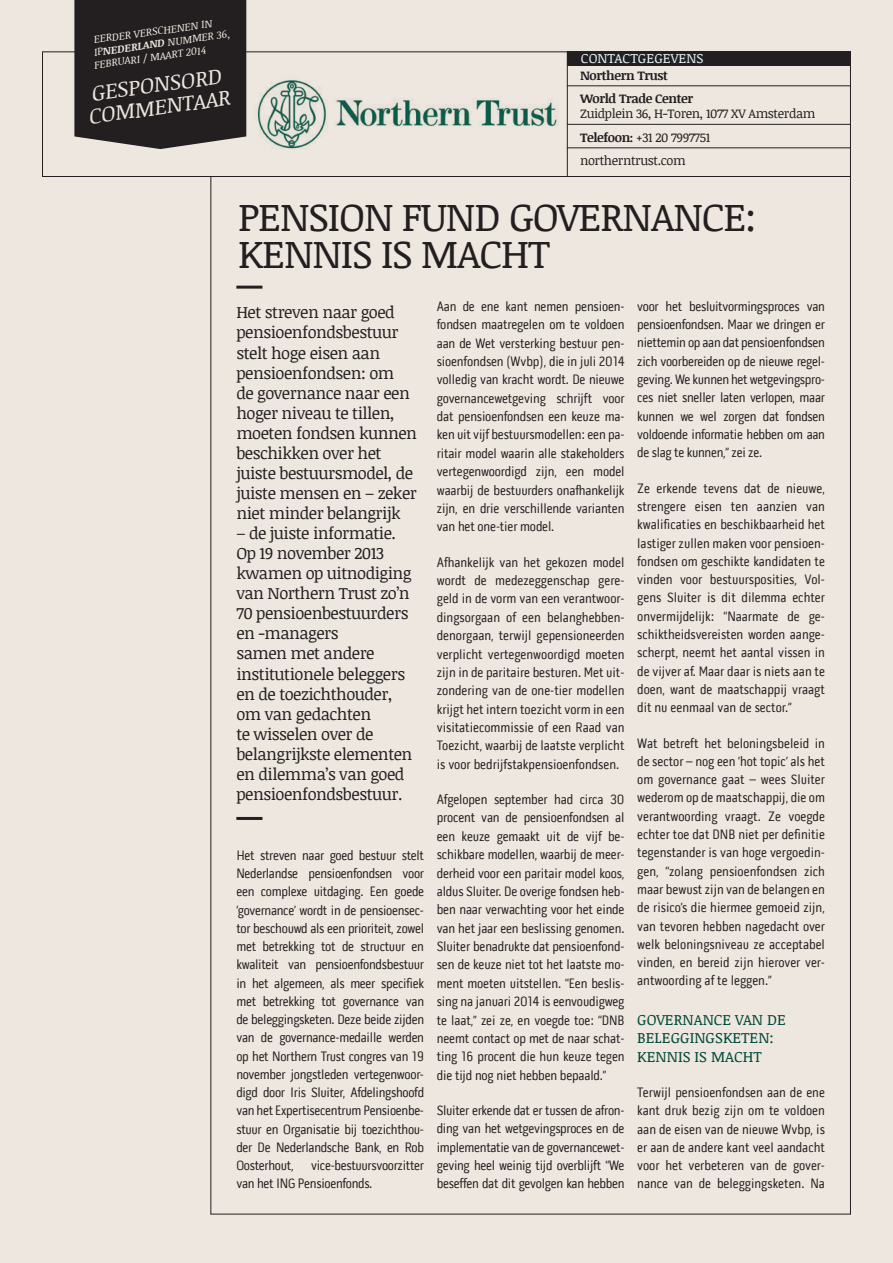
<style>
.page{position:relative;width:893px;height:1263px;background:#ede7df}
.page>*{position:absolute;margin:0;border:0;box-sizing:border-box;transform-origin:0 0}
.Advertorial_header{font:39.6px/37.2px "Noticia Text";letter-spacing:-.03em;color:#231f20}
.Paragraph_Style_9{font:italic 21.6px "Noticia Text";color:#ede7df}
.Advertorial_standfir{font:16.5px/20.1px "Noticia Text";letter-spacing:-.03em;color:#231f20}
.Advertorial_Subtitel{font:15px/18.3px "Noticia Text";color:#004839}
.Advertorial_tekst{font:13.8px/18.3px "Pill Gothic 300 mg";letter-spacing:-.01em;color:#231f20;text-align:justify}
.Paragraph_Style_9-2{font:13.5px "Noticia Text";color:#e5f5fc}
.Advertorial_Contact{font:12.75px/15px "Noticia Text";letter-spacing:-.03em;color:#231f20}
.Advertorial_Contact-2{font:700 12.75px "Noticia Text";letter-spacing:-.03em;color:#231f20}
.Paragraph_Style_9-3{font:italic 10.65px "Noticia Text";color:#ede7df}
.s1{font-weight:700}
</style>
<div class="page">
<div style="left:42px;top:51px;width:809px;height:126px;border:1px solid #231f20"></div>
<hr style="left:567px;top:51px;width:1px;height:126px;background:#231f20">
<hr style="left:210px;top:176px;width:1px;height:1038px;background:#231f20">
<hr style="left:850px;top:176px;width:1px;height:1038px;background:#231f20">
<img style="left:257px;top:80px;width:300px;height:69px">
<hr style="left:236px;top:286px;width:26px;height:3px;background:#231f20">
<hr style="left:236px;top:817px;width:26px;height:3px;background:#231f20">
<hr style="left:567px;top:85px;width:283px;height:1px;background:#231f20">
<hr style="left:567px;top:124px;width:283px;height:1px;background:#231f20">
<hr style="left:567px;top:147px;width:283px;height:1px;background:#231f20">
<hr style="left:210px;top:1214px;width:641px;height:1px;background:#231f20">
<div style="left:74px;top:0;width:172px;height:149px;background:#231f20"></div>
<div style="left:567px;top:51px;width:284px;height:15px;background:#231f20"></div>
<p class="Paragraph_Style_9-3" style="left:93px;top:32px;width:121px;rotate:-8deg">EERDER VERSCHENEN IN</p>
<p class="Paragraph_Style_9-3" style="left:93px;top:45px;width:139px;rotate:-8deg">IP<span class="s1">NEDERLAND</span> NUMMER 36,</p>
<p class="Paragraph_Style_9-3" style="left:93px;top:58px;width:114px;rotate:-8deg">FEBRUARI / MAART 2014</p>
<p class="Paragraph_Style_9-2" style="left:581px;top:49px;width:124px">CONTACTGEGEVENS</p>
<p class="Paragraph_Style_9" style="left:90px;top:79px;width:133px;rotate:-8deg">GESPONSORD</p>
<p class="Advertorial_Contact-2" style="left:580px;top:66px;width:89px">Northern Trust</p>
<p class="Advertorial_Contact" style="left:580px;top:91px;width:237px"><span class="s1">World Trade Center<br></span>Zuidplein 36, H-Toren, 1077 XV Amsterdam</p>
<p class="Advertorial_Contact" style="left:580px;top:129px;width:132px"><span class="s1">Telefoon:</span> +31 20 7997751</p>
<p class="Advertorial_Contact" style="left:580px;top:153px;width:107px">northerntrust.com</p>
<p class="Paragraph_Style_9" style="left:87px;top:102px;width:144px;rotate:-8deg">COMMENTAAR</p>
<p class="Advertorial_header" style="left:238px;top:197px;width:520px">PENSION FUND GOVERNANCE:<br>KENNIS IS MACHT</p>
<p class="Advertorial_standfir" style="left:236px;top:302px;width:182px">Het streven naar goed pensioenfondsbestuur stelt hoge eisen aan pensioenfondsen: om<br>de governance naar een hoger niveau te tillen, moeten fondsen kunnen beschikken over het juiste bestuursmodel, de juiste mensen en – zeker niet minder belangrijk</p>
<p class="Advertorial_standfir" style="left:236px;top:523px;width:178px">– de juiste informatie.<br>Op 19 november 2013 kwamen op uitnodiging van Northern Trust zo’n<br>70 pensioenbestuurders en -managers<br>samen met andere institutionele beleggers en de toezichthouder, om van gedachten<br>te wisselen over de belangrijkste elementen en dilemma’s van goed pensioenfondsbestuur.</p>
<p class="Advertorial_tekst" style="left:236px;top:846px;width:189px">Het streven naar goed bestuur stelt Nederlandse pensioenfondsen voor een complexe uitdaging. Een goede ‘governance’ wordt in de pensioensec&shy;tor beschouwd als een prioriteit, zowel met betrekking tot de structuur en kwaliteit van pensioenfondsbestuur in het algemeen, als meer specifiek met betrekking tot governance van de beleggingsketen. Deze beide zijden van de governance-medaille werden op het Northern Trust congres van 19 november jongstleden vertegenwoor&shy;digd door Iris Sluiter, Afdelingshoofd van het Expertisecentrum Pensioenbe&shy;stuur en Organisatie bij toezichthou&shy;der De Nederlandsche Bank, en Rob Oosterhout,</p>
<p class="Advertorial_tekst" style="left:236px;top:1156px;width:189px;text-indent:75px">vice-bestuursvoorzitter van het ING Pensioenfonds.</p>
<p class="Advertorial_tekst" style="left:437px;top:297px;width:189px">Aan de ene kant nemen pensioen&shy;fondsen maatregelen om te voldoen aan de Wet versterking bestuur pen&shy;sioenfondsen (Wvbp), die in juli 2014 volledig van kracht wordt. De nieuwe governancewetgeving schrijft voor dat pensioenfondsen een keuze ma&shy;ken uit vijf bestuursmodellen: een pa&shy;ritair model waarin alle stakeholders vertegenwoordigd zijn, een model waarbij de bestuurders onafhankelijk zijn, en drie verschillende varianten van het one-tier model.</p>
<p class="Advertorial_tekst" style="left:437px;top:553px;width:189px">Afhankelijk van het gekozen model wordt de medezeggenschap gere&shy;geld in de vorm van een verantwoor&shy;dingsorgaan of een belanghebben&shy;denorgaan, terwijl gepensioneerden verplicht vertegenwoordigd moeten zijn in de paritaire besturen. Met uit&shy;zondering van de one-tier modellen krijgt het intern toezicht vorm in een visitatiecommissie of een Raad van Toezicht, waarbij de laatste verplicht is voor bedrijfstakpensioenfondsen.</p>
<p class="Advertorial_tekst" style="left:437px;top:790px;width:189px">Afgelopen september had circa 30 procent van de pensioenfondsen al een keuze gemaakt uit de vijf be&shy;schikbare modellen, waarbij de meer&shy;derheid voor een paritair model koos, aldus Sluiter. De overige fondsen heb&shy;ben naar verwachting voor het einde van het jaar een beslissing genomen.<br>Sluiter benadrukte dat pensioenfond&shy;sen de keuze niet tot het laatste mo&shy;ment moeten uitstellen. “Een beslis&shy;sing na januari 2014 is eenvoudigweg te laat,” zei ze, en voegde toe: “DNB neemt contact op met de naar schat&shy;ting 16 procent die hun keuze tegen die tijd nog niet hebben bepaald.”</p>
<p class="Advertorial_tekst" style="left:437px;top:1101px;width:189px">Sluiter erkende dat er tussen de afron&shy;ding van het wetgevingsproces en de implementatie van de governancewet&shy;geving heel weinig tijd overblijft “We beseffen dat dit gevolgen kan hebben</p>
<p class="Advertorial_tekst" style="left:637px;top:297px;width:189px">voor het besluitvormingsproces van pensioenfondsen. Maar we dringen er niettemin op aan dat pensioenfondsen zich voorbereiden op de nieuwe regel&shy;geving. We kunnen het wetgevingspro&shy;ces niet sneller laten verlopen, maar kunnen we wel zorgen dat fondsen voldoende informatie hebben om aan de slag te kunnen,” zei ze.</p>
<p class="Advertorial_tekst" style="left:637px;top:479px;width:189px">Ze erkende tevens dat de nieuwe, strengere eisen ten aanzien van kwalificaties en beschikbaarheid het lastiger zullen maken voor pensioen&shy;fondsen om geschikte kandidaten te vinden voor bestuursposities, Vol&shy;gens Sluiter is dit dilemma echter onvermijdelijk: “Naarmate de ge&shy;schiktheidsvereisten worden aange&shy;scherpt, neemt het aantal vissen in de vijver af. Maar daar is niets aan te doen, want de maatschappij vraagt dit nu eenmaal van de sector.”</p>
<p class="Advertorial_tekst" style="left:637px;top:734px;width:189px">Wat betreft het beloningsbeleid in de sector – nog een ‘hot topic’ als het om governance gaat – wees Sluiter wederom op de maatschappij, die om verantwoording vraagt. Ze voegde echter toe dat DNB niet per definitie tegenstander is van hoge vergoedin&shy;gen, “zolang pensioenfondsen zich maar bewust zijn van de belangen en de risico’s die hiermee gemoeid zijn, van tevoren hebben nagedacht over welk beloningsniveau ze acceptabel vinden, en bereid zijn hierover ver&shy;antwoording af te leggen.”</p>
<p class="Advertorial_Subtitel" style="left:637px;top:1010px;width:150px">GOVERNANCE VAN DE<br>BELEGGINGSKETEN:<br>KENNIS IS MACHT</p>
<p class="Advertorial_tekst" style="left:637px;top:1083px;width:189px">Terwijl pensioenfondsen aan de ene kant druk bezig zijn om te voldoen aan de eisen van de nieuwe Wvbp, is er aan de andere kant veel aandacht voor het verbeteren van de gover&shy;nance van de beleggingsketen. Na</p>
</div>
